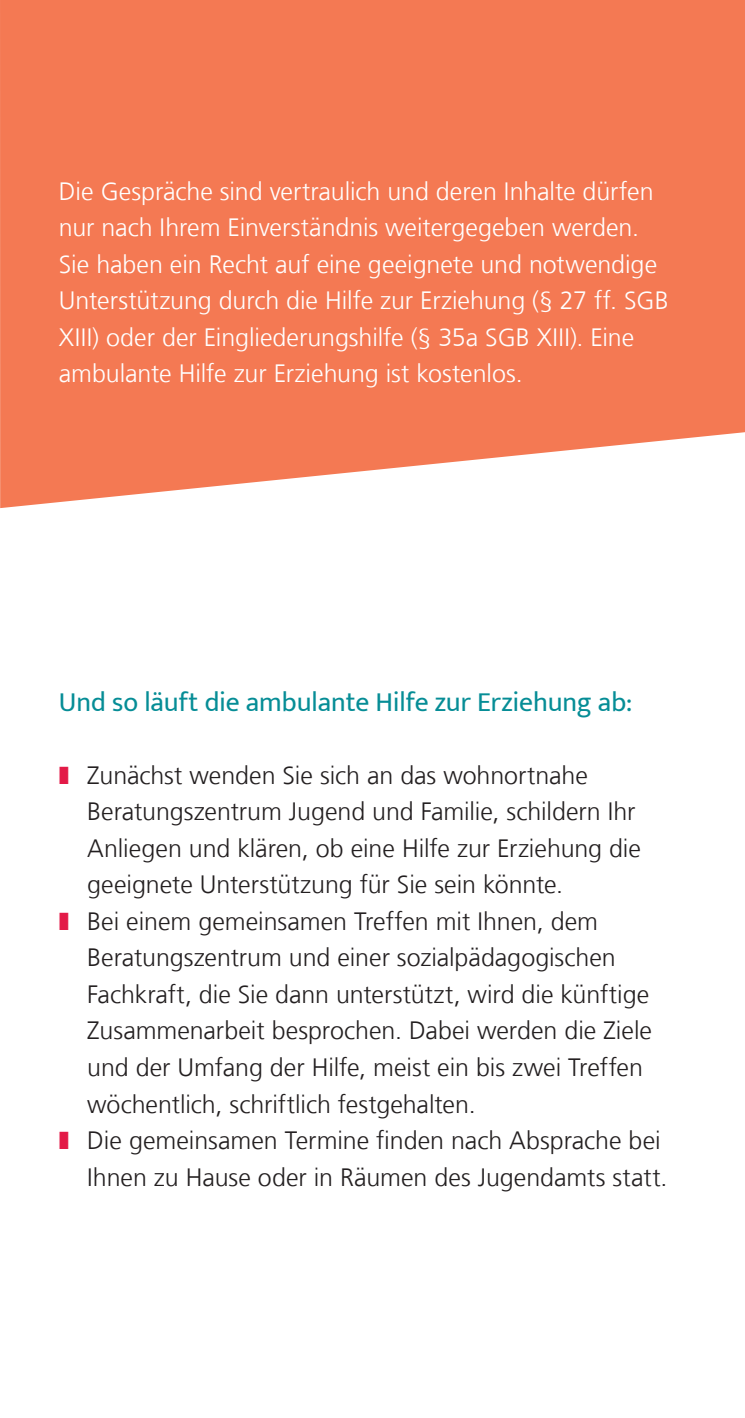
<style>
.page{position:relative;width:745px;height:1418px;background:#fff}
.page>*{position:absolute;margin:0;border:0;box-sizing:border-box;transform-origin:0 0}
.t1{font:27.5px "Mukta Mahee";letter-spacing:-.005em;color:#068d96}
.t2{font:300 25px "Frutiger LT Com";color:#231f20}
.t3{font:300 25px/36.5px "Frutiger LT Com";letter-spacing:-.005em;color:#fff}
.s1{color:#e31a47}
</style>
<div class="page">
<svg style="left:0;top:0;width:744px;height:508px;background:#f4825f"></svg>
<p class="t3" style="left:59px;top:173px;width:611px">Die Gespräche sind vertraulich und deren Inhalte dürfen nur nach Ihrem Einverständnis weitergegeben werden.<br>Sie haben ein Recht auf eine geeignete und notwendige Unterstützung durch die Hilfe zur Erziehung (§ 27 ff. SGB XIII) oder der Eingliederungshilfe (§ 35a SGB XIII). Eine ambulante Hilfe zur Erziehung ist kostenlos.</p>
<p class="t1" style="left:59px;top:685px;width:574px">Und so läuft die ambulante Hilfe zur Erziehung ab:</p>
<p class="t2" style="left:59px;top:760px;width:530px"><span class="s1">❚</span> Zunächst wenden Sie sich an das wohnortnahe</p>
<p class="t2" style="left:87px;top:797px;width:549px">Beratungszentrum Jugend und Familie, schildern Ihr</p>
<p class="t2" style="left:87px;top:833px;width:555px">Anliegen und klären, ob eine Hilfe zur Erziehung die</p>
<p class="t2" style="left:87px;top:870px;width:477px">geeignete Unterstützung für Sie sein könnte.</p>
<p class="t2" style="left:59px;top:906px;width:540px"><span class="s1">❚</span> Bei einem gemeinsamen Treffen mit Ihnen, dem</p>
<p class="t2" style="left:87px;top:943px;width:529px">Beratungszentrum und einer sozialpädagogischen</p>
<p class="t2" style="left:87px;top:979px;width:563px">Fachkraft, die Sie dann unterstützt, wird die künftige</p>
<p class="t2" style="left:87px;top:1016px;width:566px">Zusammenarbeit besprochen. Dabei werden die Ziele</p>
<p class="t2" style="left:87px;top:1052px;width:557px">und der Umfang der Hilfe, meist ein bis zwei Treffen</p>
<p class="t2" style="left:87px;top:1089px;width:390px">wöchentlich, schriftlich festgehalten.</p>
<p class="t2" style="left:59px;top:1125px;width:603px"><span class="s1">❚</span> Die gemeinsamen Termine finden nach Absprache bei</p>
<p class="t2" style="left:87px;top:1162px;width:581px">Ihnen zu Hause oder in Räumen des Jugendamts statt.</p>
</div>
